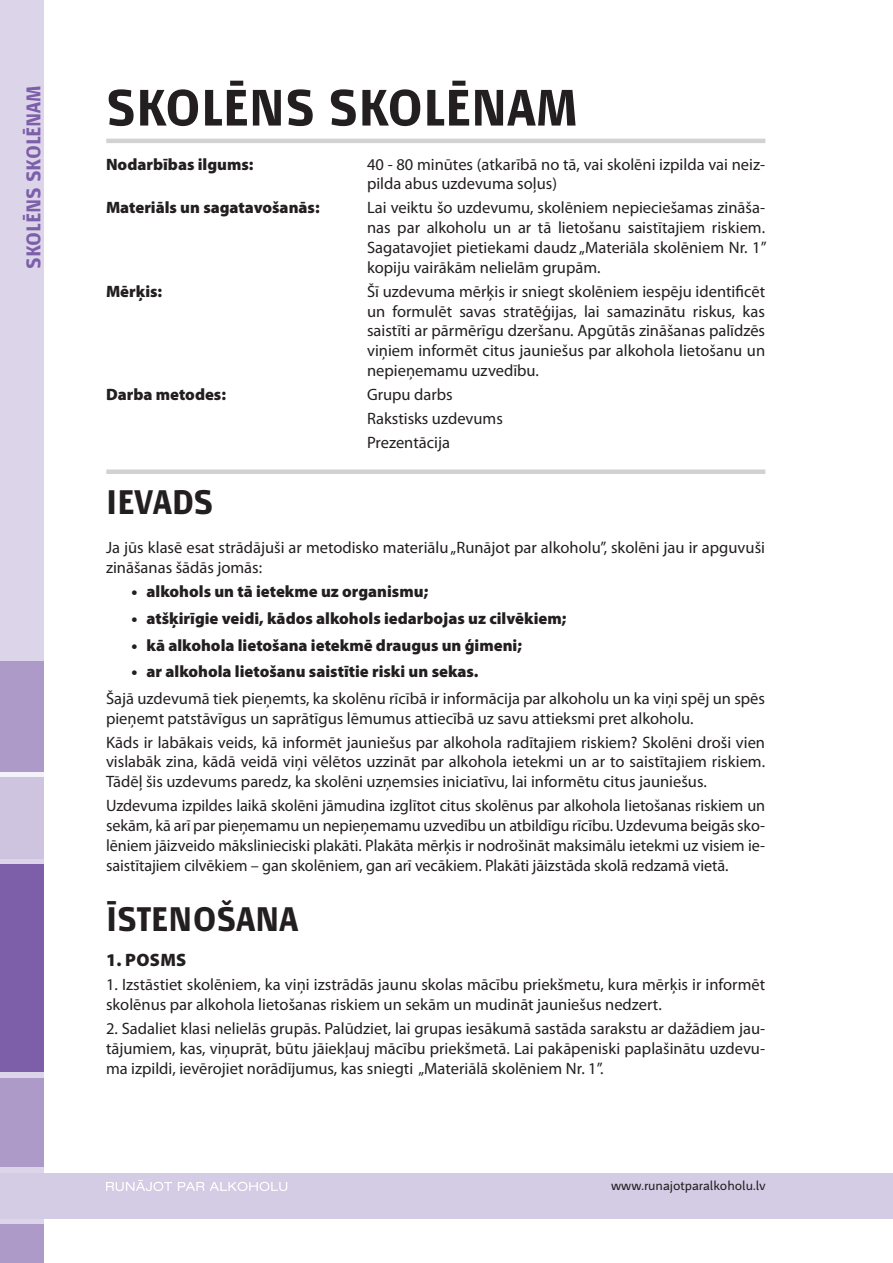
<style>
.page{position:relative;width:893px;height:1263px;background:#fff}
.page>*{position:absolute;margin:0;border:0;box-sizing:border-box;transform-origin:0 0}
.t1{font:700 54px "Mr Jones LV";color:#231f20}
.t2{font:700 36px "Mr Jones LV";color:#231f20}
.t3{font:700 21px "Mr Jones LV";color:#7d5fa9}
.t4{font:900 18px "Myriad Pro";letter-spacing:.02em;color:#231f20}
.t5{font:16.5px/19.8px "Myriad Pro";color:#231f20}
.t6{font:900 16.5px "Myriad Pro";color:#231f20}
.t7{font:13.5px "Mr Jones LV";color:#231f20}
</style>
<div class="page">
<div style="left:0;top:0;width:44px;height:1263px;background:#dcd5ea"></div>
<div style="left:0;top:1173px;width:893px;height:45px;background:#d4cce5"></div>
<div style="left:0;top:740px;width:44px;height:63px;background:#f3f2f8"></div>
<div style="left:0;top:864px;width:44px;height:208px;background:#7d5fa9"></div>
<div style="left:0;top:777px;width:44px;height:82px;background:#cec4e0"></div>
<div style="left:0;top:661px;width:44px;height:111px;background:#ad9ac9"></div>
<div style="left:0;top:1078px;width:44px;height:89px;background:#ad9ac9"></div>
<div style="left:0;top:1224px;width:44px;height:39px;background:#ad9ac9"></div>
<svg style="left:106px;top:1180px;width:66px;height:11px"></svg>
<svg style="left:178px;top:1182px;width:109px;height:9px"></svg>
<hr style="left:106px;top:139px;width:659px;height:4px;background:#d1d2d4">
<div style="left:106px;top:469px;width:659px;height:5px;background:#d1d2d4"></div>
<p class="t3" style="left:22px;top:269px;width:185px;rotate:-90deg">SKOLĒNS SKOLĒNAM</p>
<h1 class="t1" style="left:106px;top:79px;width:474px">SKOLĒNS SKOLĒNAM</h1>
<p class="t6" style="left:106px;top:155px;width:149px">Nodarbības ilgums:</p>
<p class="t5" style="left:367px;top:154px;width:400px">40 - 80 minūtes (atkarībā no tā, vai skolēni izpilda vai neiz&shy;pilda abus uzdevuma soļus)</p>
<p class="t6" style="left:106px;top:199px;width:215px">Materiāls un sagatavošanās:</p>
<p class="t5" style="left:367px;top:198px;width:401px;text-align:justify">Lai veiktu šo uzdevumu, skolēniem nepieciešamas zināša&shy;nas par alkoholu un ar tā lietošanu saistītajiem riskiem.<br>Sagatavojiet pietiekami daudz „Materiāla skolēniem Nr. 1” kopiju vairākām nelielām grupām.</p>
<p class="t6" style="left:106px;top:282px;width:58px">Mērķis:</p>
<p class="t5" style="left:367px;top:281px;width:400px;text-align:justify">Šī uzdevuma mērķis ir sniegt skolēniem iespēju identificēt un formulēt savas stratēģijas, lai samazinātu riskus, kas saistīti ar pārmērīgu dzeršanu. Apgūtās zināšanas palīdzēs viņiem informēt citus jauniešus par alkohola lietošanu un nepieņemamu uzvedību.</p>
<p class="t6" style="left:106px;top:385px;width:122px">Darba metodes:</p>
<p class="t5" style="left:367px;top:382px;width:137px;line-height:24px">Grupu darbs<br>Rakstisks uzdevums<br>Prezentācija</p>
<h2 class="t2" style="left:106px;top:483px;width:109px">IEVADS</h2>
<p class="t5" style="left:106px;top:538px;width:660px">Ja jūs klasē esat strādājuši ar metodisko materiālu „Runājot par alkoholu”, skolēni jau ir apguvuši zināšanas šādās jomās:</p>
<p class="t6" style="left:132px;top:582px;width:298px">• alkohols un tā ietekme uz organismu;</p>
<p class="t6" style="left:132px;top:609px;width:436px">• atšķirīgie veidi, kādos alkohols iedarbojas uz cilvēkiem;</p>
<p class="t6" style="left:132px;top:636px;width:392px">• kā alkohola lietošana ietekmē draugus un ģimeni;</p>
<p class="t6" style="left:132px;top:662px;width:348px">• ar alkohola lietošanu saistītie riski un sekas.</p>
<p class="t5" style="left:106px;top:688px;width:660px">Šajā uzdevumā tiek pieņemts, ka skolēnu rīcībā ir informācija par alkoholu un ka viņi spēj un spēs pieņemt patstāvīgus un saprātīgus lēmumus attiecībā uz savu attieksmi pret alkoholu.</p>
<p class="t5" style="left:106px;top:732px;width:661px;text-align:justify">Kāds ir labākais veids, kā informēt jauniešus par alkohola radītajiem riskiem? Skolēni droši vien vislabāk zina, kādā veidā viņi vēlētos uzzināt par alkohola ietekmi un ar to saistītajiem riskiem.<br>Tādēļ šis uzdevums paredz, ka skolēni uzņemsies iniciatīvu, lai informētu citus jauniešus.</p>
<p class="t5" style="left:106px;top:795px;width:661px;text-align:justify">Uzdevuma izpildes laikā skolēni jāmudina izglītot citus skolēnus par alkohola lietošanas riskiem un sekām, kā arī par pieņemamu un nepieņemamu uzvedību un atbildīgu rīcību. Uzdevuma beigās sko&shy;lēniem jāizveido mākslinieciski plakāti. Plakāta mērķis ir nodrošināt maksimālu ietekmi uz visiem ie&shy;saistītajiem cilvēkiem – gan skolēniem, gan arī vecākiem. Plakāti jāizstāda skolā redzamā vietā.</p>
<h2 class="t2" style="left:106px;top:900px;width:194px">ĪSTENOŠANA</h2>
<p class="t4" style="left:106px;top:950px;width:82px">1. posms</p>
<p class="t5" style="left:106px;top:975px;width:661px">1. Izstāstiet skolēniem, ka viņi izstrādās jaunu skolas mācību priekšmetu, kura mērķis ir informēt skolēnus par alkohola lietošanas riskiem un sekām un mudināt jauniešus nedzert.</p>
<p class="t5" style="left:106px;top:1018px;width:661px;text-align:justify">2. Sadaliet klasi nelielās grupās. Palūdziet, lai grupas iesākumā sastāda sarakstu ar dažādiem jau&shy;tājumiem, kas, viņuprāt, būtu jāiekļauj mācību priekšmetā. Lai pakāpeniski paplašinātu uzdevu&shy;ma izpildi, ievērojiet norādījumus, kas sniegti „Materiālā skolēniem Nr. 1”.</p>
<p class="t7" style="left:611px;top:1178px;width:156px">www.runajotparalkoholu.lv</p>
</div>
